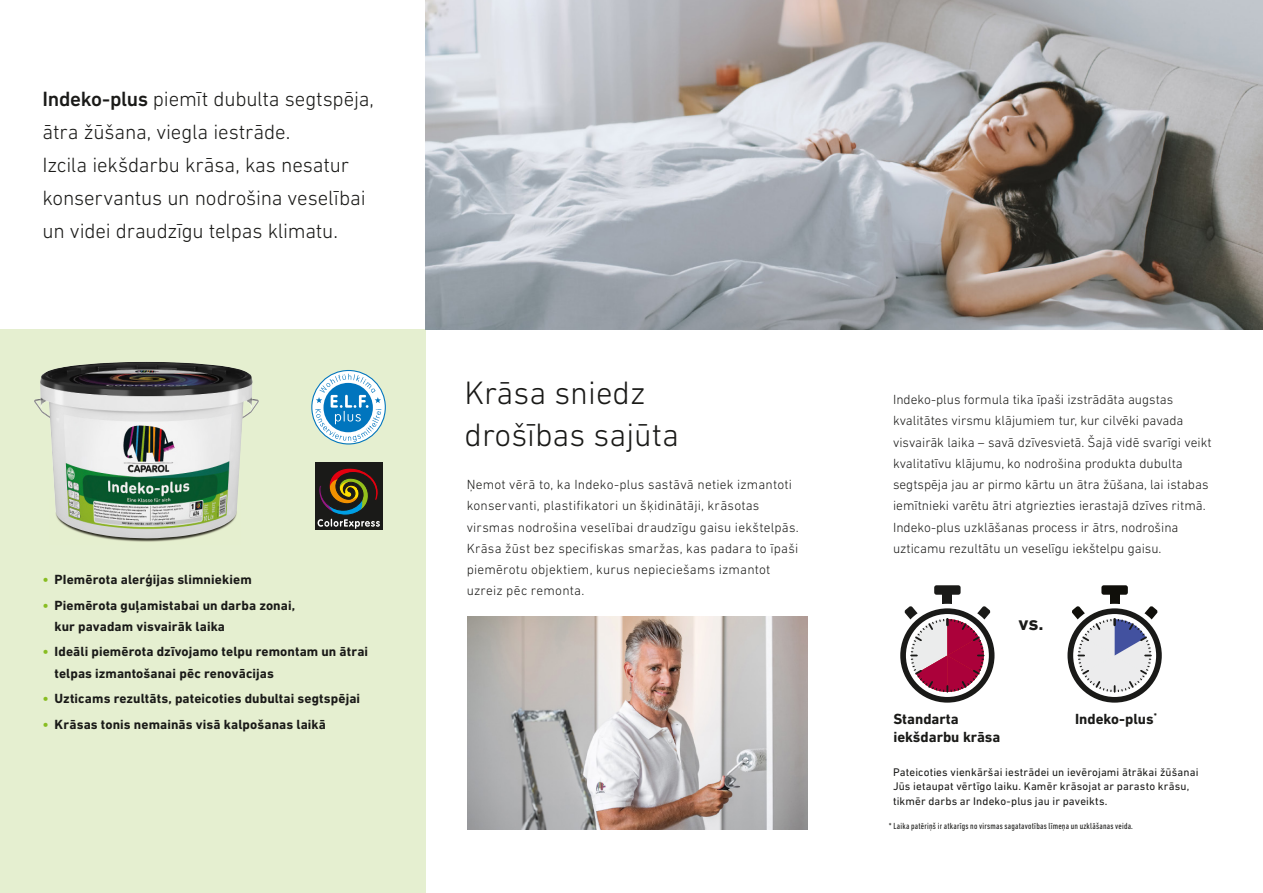
<style>
.page{position:relative;width:1263px;height:893px;background:#fff}
.page>*{position:absolute;margin:0;border:0;box-sizing:border-box;transform-origin:0 0}
.t1{font:300 33px/42.5px "DIN Next LT Pro";color:#1a1a18}
.t2{font:300 21px/33px "DIN Next LT Pro";letter-spacing:-.01em;color:#1a1a18}
.t3{font:700 19.95px "DIN Next LT Pro";color:#1a1a18}
.t4{font:700 15px/18px "DIN Next LT Pro";color:#1a1a18}
.t5{font:300 13.5px/21.3px "DIN Next LT Pro";color:#1a1a18}
.t6{font:700 13.5px/21.3px "DIN Next LT Pro";letter-spacing:.01em;color:#1a1a18}
.t7{font:11.25px/14.2px "DIN Next LT Pro";letter-spacing:.015em;color:#1a1a18}
.t8{font:condensed 9px "DIN Next LT Pro";letter-spacing:.025em;color:#1a1a18}
.s1{font-weight:500}
.s2{color:#88bd21}
</style>
<div class="page">
<div style="left:0;top:330px;width:425px;height:563px;background:#e5efd0"></div>
<img style="left:108px;top:539px;width:76px;height:3px">
<div style="left:934px;top:585px;width:26px;height:10px;background:#1a1a18;border-radius:2px"></div>
<div style="left:943px;top:591px;width:9px;height:13px;background:#1a1a18"></div>
<svg style="left:900px;top:608px;width:94px;height:95px"></svg>
<div style="left:1101px;top:585px;width:27px;height:10px;background:#100f0a;border-radius:2px"></div>
<div style="left:1110px;top:591px;width:9px;height:13px;background:#100f0a"></div>
<svg style="left:1067px;top:608px;width:95px;height:95px"></svg>
<svg style="left:1071px;top:606px;width:87px;height:86px"></svg>
<svg style="left:904px;top:606px;width:86px;height:86px"></svg>
<img style="left:468px;top:617px;width:340px;height:212px">
<img style="left:34px;top:362px;width:225px;height:177px">
<svg style="left:312px;top:371px;width:73px;height:72px"></svg>
<div style="left:311px;top:370px;width:75px;height:74px;border:1px solid #0075be;border-radius:50%"></div>
<svg style="left:315px;top:374px;width:66px;height:68px;background:#8abfdc"></svg>
<div style="left:315px;top:462px;width:67px;height:68px;background:#1a1a18"></div>
<svg style="left:318px;top:468px;width:62px;height:61px"></svg>
<img style="left:425px;top:0;width:838px;height:330px">
<h2 class="t2" style="left:43px;top:82px;width:333px"><span class="s1">Indeko-plus</span> piemīt dubulta segtspēja, ātra žūšana, viegla iestrāde.<br>Izcila iekšdarbu krāsa, kas nesatur konservantus un nodrošina veselībai un videi draudzīgu telpas klimatu.</h2>
<p class="t6" style="left:43px;top:569px;width:211px"><span class="s2">•</span> PIemērota alerģijas slimniekiem</p>
<p class="t6" style="left:55px;top:594px;width:242px;text-indent:-12px"><span class="s2">•</span> Piemērota guļamistabai un darba zonai, kur pavadam visvairāk laika</p>
<p class="t6" style="left:55px;top:641px;width:315px;text-indent:-12px"><span class="s2">•</span> Ideāli piemērota dzīvojamo telpu remontam un ātrai telpas izmantošanai pēc renovācijas</p>
<p class="t6" style="left:43px;top:688px;width:319px"><span class="s2">•</span> Uzticams rezultāts, pateicoties dubultai segtspējai</p>
<p class="t6" style="left:43px;top:713px;width:285px"><span class="s2">•</span> Krāsas tonis nemainās visā kalpošanas laikā</p>
<h1 class="t1" style="left:465px;top:371px;width:216px">Krāsa sniedz drošības sajūta</h1>
<p class="t5" style="left:467px;top:474px;width:334px">Ņemot vērā to, ka Indeko-plus sastāvā netiek izmantoti konservanti, plastifikatori un šķidinātāji, krāsotas virsmas nodrošina veselībai draudzīgu gaisu iekštelpās.<br>Krāsa žūst bez specifiskas smaržas, kas padara to īpaši piemērotu objektiem, kurus nepieciešams izmantot uzreiz pēc remonta.</p>
<p class="t5" style="left:893px;top:389px;width:320px">Indeko-plus formula tika īpaši izstrādāta augstas kvalitātes virsmu klājumiem tur, kur cilvēki pavada visvairāk laika – savā dzīvesvietā. Šajā vidē svarīgi veikt kvalitatīvu klājumu, ko nodrošina produkta dubulta segtspēja jau ar pirmo kārtu un ātra žūšana, lai istabas iemītnieki varētu ātri atgriezties ierastajā dzīves ritmā.<br>Indeko-plus uzklāšanas process ir ātrs, nodrošina uzticamu rezultātu un veselīgu iekštelpu gaisu.</p>
<h3 class="t3" style="left:1018px;top:611px;width:27px">vs.</h3>
<p class="t4" style="left:893px;top:710px;width:108px">Standarta iekšdarbu krāsa</p>
<p class="t4" style="left:1075px;top:710px;width:83px">Indeko-plus<sup>*</sup></p>
<p class="t7" style="left:893px;top:765px;width:307px">Pateicoties vienkāršai iestrādei un ievērojami ātrākai žūšanai<br>Jūs ietaupat vērtīgo laiku. Kamēr krāsojat ar parasto krāsu, tikmēr darbs ar Indeko-plus jau ir paveikts.</p>
<p class="t8" style="left:889px;top:821px;width:246px">* Laika patēriņš ir atkarīgs no virsmas sagatavotības līmeņa un uzklāšanas veida.</p>
</div>
